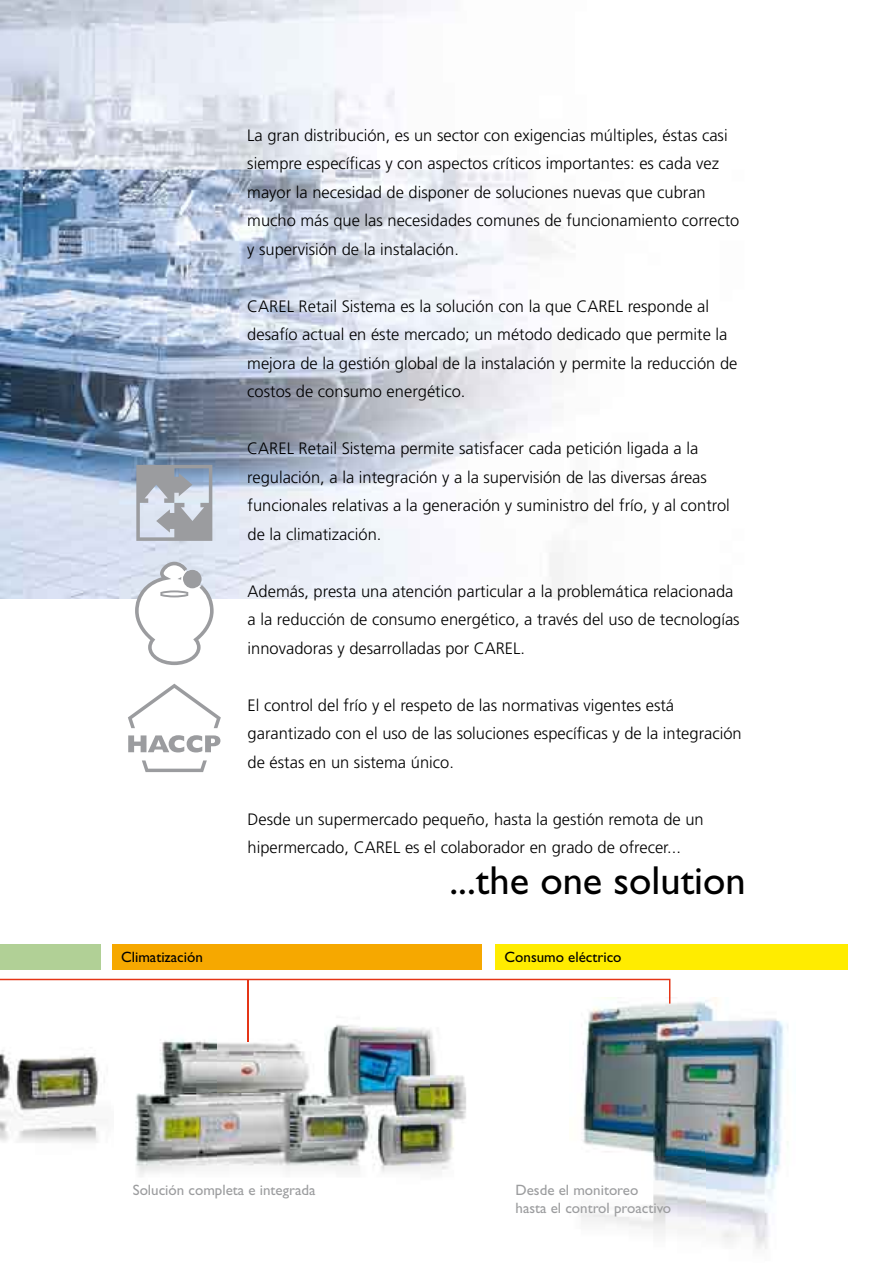
<style>
.page{position:relative;width:893px;height:1263px;background:#fff}
.page>*{position:absolute;margin:0;border:0;box-sizing:border-box;transform-origin:0 0}
.t1{font:40.5px "Gill Sans";color:#000}
.t2{font:300 16.5px/28.5px "Frutiger";color:#000}
.t3{font:15px/18px "Gill Sans";color:#9c9d9f}
.t4{font:15px "Gill Sans";color:#000}
</style>
<div class="page">
<div style="left:0;top:944px;width:101px;height:25px;background:#b1d096"></div>
<img style="left:0;top:1050px;width:105px;height:93px">
<img style="left:0;top:0;width:575px;height:599px">
<div style="left:112px;top:944px;width:370px;height:25px;background:#f6a800"></div>
<div style="left:495px;top:944px;width:353px;height:25px;background:#ffec00"></div>
<img style="left:135px;top:1029px;width:331px;height:148px">
<img style="left:581px;top:997px;width:207px;height:252px">
<svg style="left:136px;top:465px;width:76px;height:76px;background:#afb4be"></svg>
<svg style="left:135px;top:562px;width:79px;height:103px"></svg>
<div style="left:183px;top:570px;width:19px;height:18px;background:#9b9c9f;border-radius:50%"></div>
<svg style="left:128px;top:684px;width:93px;height:88px"></svg>
<div style="left:377px;top:141px;width:80px;height:19px;background:#fff"></div>
<svg style="left:0;top:979px;width:670px;height:50px"></svg>
<hr style="left:247px;top:979px;width:1px;height:63px;background:#e53517">
<p class="t2" style="left:247px;top:121px;width:494px">la gran distribución, es un sector con exigencias múltiples, éstas casi siempre específicas y con aspectos críticos importantes: es cada vez mayor la necesidad de disponer de soluciones nuevas que cubran mucho más que las necesidades comunes de funcionamiento correcto y supervisión de la instalación.</p>
<p class="t2" style="left:247px;top:292px;width:492px">CArel retail Sistema es la solución con la que CArel responde al desafío actual en éste mercado; un método dedicado que permite la mejora de la gestión global de la instalación y permite la reducción de costos de consumo energético.</p>
<p class="t2" style="left:247px;top:434px;width:484px">CArel retail Sistema permite satisfacer cada petición ligada a la regulación, a la integración y a la supervisión de las diversas áreas funcionales relativas a la generación y suministro del frío, y al control de la climatización.</p>
<p class="t2" style="left:248px;top:577px;width:494px">Además, presta una atención particular a la problemática relacionada a la reducción de consumo energético, a través del uso de tecnologías innovadoras y desarrolladas por CArel.</p>
<p class="t2" style="left:248px;top:691px;width:496px">el control del frío y el respeto de las normativas vigentes está garantizado con el uso de las soluciones específicas y de la integración de éstas en un sistema único.</p>
<p class="t2" style="left:248px;top:805px;width:458px">Desde un supermercado pequeño, hasta la gestión remota de un hipermercado, CArel es el colaborador en grado de ofrecer...</p>
<h1 class="t1" style="left:449px;top:857px;width:298px">...the one solution</h1>
<p class="t4" style="left:121px;top:948px;width:83px">Climatización</p>
<p class="t4" style="left:505px;top:948px;width:118px">Consumo eléctrico</p>
<p class="t3" style="left:133px;top:1180px;width:184px">Solución completa e integrada</p>
<p class="t3" style="left:515px;top:1180px;width:157px">Desde el monitoreo hasta el control proactivo</p>
</div>
